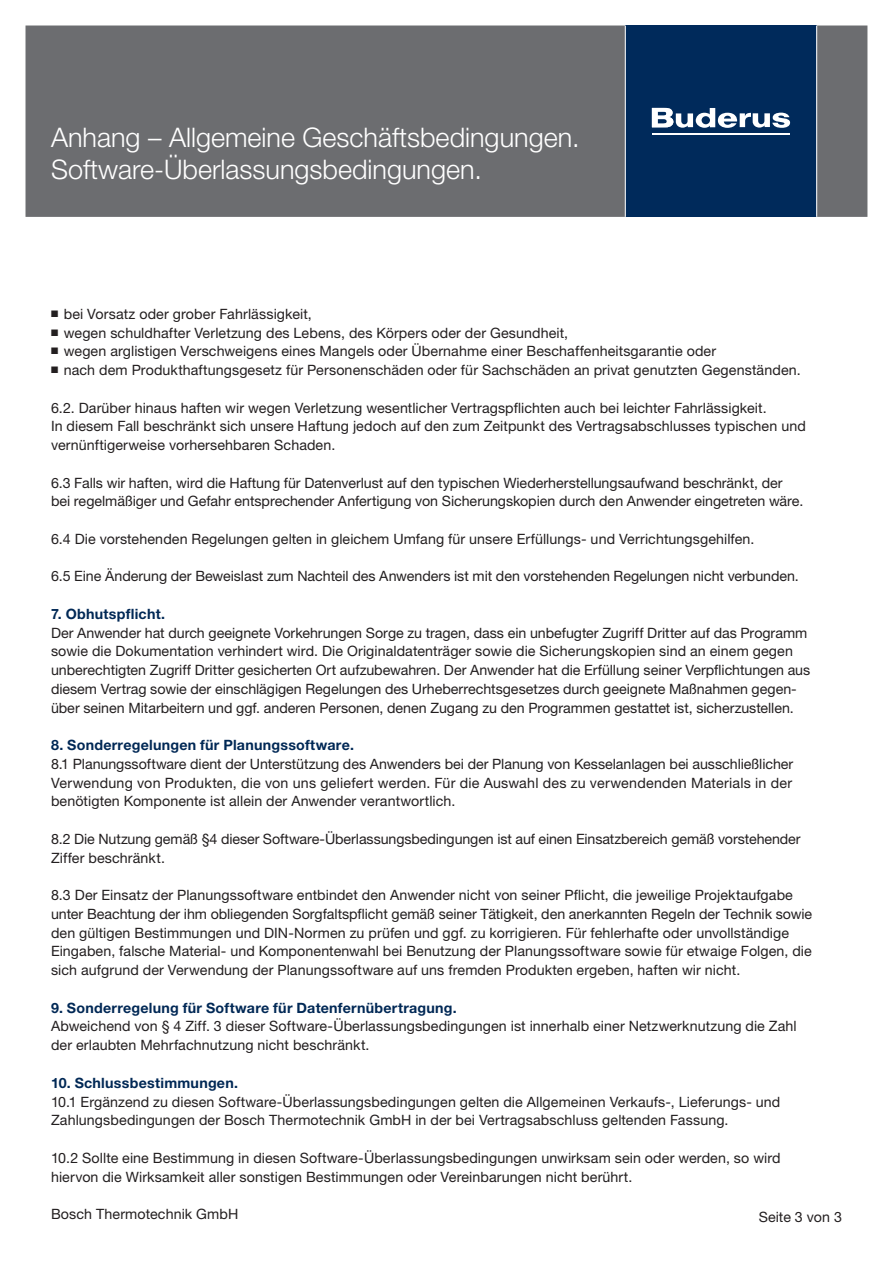
<style>
.page{position:relative;width:893px;height:1263px;background:#fff}
.page>*{position:absolute;margin:0;border:0;box-sizing:border-box;transform-origin:0 0}
.t1{font:300 27px/32.4px "Helvetica Neue LT Pro";color:#fff}
.t2{font:14.25px/18.8px "Helvetica Neue LT Pro";letter-spacing:.005em;color:#231f20}
.t3{font:700 14.25px "Helvetica Neue LT Pro";letter-spacing:.015em;color:#002855}
</style>
<div class="page">
<div style="left:26px;top:26px;width:841px;height:191px;background:#6c6d70;border:2px solid #6c6d70"></div>
<div style="left:625px;top:26px;width:192px;height:191px;background:#002a5b"></div>
<hr style="left:652px;top:133px;width:137px;height:1px;background:#fff">
<svg style="left:652px;top:108px;width:138px;height:20px"></svg>
<hr style="left:625px;top:26px;width:1px;height:191px;background:#fff">
<hr style="left:816px;top:26px;width:1px;height:191px;background:#fff">
<h1 class="t1" style="left:51px;top:120px;width:530px">Anhang – Allgemeine Geschäftsbedingungen.<br>Software-Überlassungsbedingungen.</h1>
<p class="t2" style="left:51px;top:304px;width:262px">■ bei Vorsatz oder grober Fahrlässigkeit,</p>
<p class="t2" style="left:51px;top:323px;width:519px">■ wegen schuldhafter Verletzung des Lebens, des Körpers oder der Gesundheit,</p>
<p class="t2" style="left:51px;top:341px;width:667px">■ wegen arglistigen Verschweigens eines Mangels oder Übernahme einer Beschaffenheitsgarantie oder</p>
<p class="t2" style="left:51px;top:360px;width:751px">■ nach dem Produkthaftungsgesetz für Personenschäden oder für Sachschäden an privat genutzten Gegenständen.</p>
<p class="t2" style="left:51px;top:398px;width:756px">6.2. Darüber hinaus haften wir wegen Verletzung wesentlicher Vertragspflichten auch bei leichter Fahrlässigkeit.<br>In diesem Fall beschränkt sich unsere Haftung jedoch auf den zum Zeitpunkt des Vertragsabschlusses typischen und vernünftigerweise vorhersehbaren Schaden.</p>
<p class="t2" style="left:51px;top:473px;width:754px">6.3 Falls wir haften, wird die Haftung für Datenverlust auf den typischen Wiederherstellungsaufwand beschränkt, der bei regelmäßiger und Gefahr entsprechender Anfertigung von Sicherungskopien durch den Anwender eingetreten wäre.</p>
<p class="t2" style="left:51px;top:529px;width:705px">6.4 Die vorstehenden Regelungen gelten in gleichem Umfang für unsere Erfüllungs- und Verrichtungsgehilfen.</p>
<p class="t2" style="left:51px;top:567px;width:749px">6.5 Eine Änderung der Beweislast zum Nachteil des Anwenders ist mit den vorstehenden Regelungen nicht verbunden.</p>
<p class="t3" style="left:51px;top:605px;width:116px">7. Obhutspflicht.</p>
<p class="t2" style="left:51px;top:623px;width:761px">Der Anwender hat durch geeignete Vorkehrungen Sorge zu tragen, dass ein unbefugter Zugriff Dritter auf das Programm sowie die Dokumentation verhindert wird. Die Originaldatenträger sowie die Sicherungskopien sind an einem gegen unberechtigten Zugriff Dritter gesicherten Ort aufzubewahren. Der Anwender hat die Erfüllung seiner Verpflichtungen aus diesem Vertrag sowie der einschlägigen Regelungen des Urheberrechtsgesetzes durch geeignete Maßnahmen gegen&shy;über seinen Mitarbeitern und ggf. anderen Personen, denen Zugang zu den Programmen gestattet ist, sicherzustellen.</p>
<p class="t3" style="left:51px;top:736px;width:304px">8. Sonderregelungen für Planungssoftware.</p>
<p class="t2" style="left:51px;top:754px;width:744px;text-align:justify">8.1 Planungssoftware dient der Unterstützung des Anwenders bei der Planung von Kesselanlagen bei ausschließlicher Verwendung von Produkten, die von uns geliefert werden. Für die Auswahl des zu verwendenden Materials in der benötigten Komponente ist allein der Anwender verantwortlich.</p>
<p class="t2" style="left:51px;top:829px;width:751px">8.2 Die Nutzung gemäß §4 dieser Software-Überlassungsbedingungen ist auf einen Einsatzbereich gemäß vorstehender<br>Ziffer beschränkt.</p>
<p class="t2" style="left:51px;top:885px;width:763px">8.3 Der Einsatz der Planungssoftware entbindet den Anwender nicht von seiner Pflicht, die jeweilige Projektaufgabe unter Beachtung der ihm obliegenden Sorgfaltspflicht gemäß seiner Tätigkeit, den anerkannten Regeln der Technik sowie den gültigen Bestimmungen und DIN-Normen zu prüfen und ggf. zu korrigieren. Für fehlerhafte oder unvollständige Eingaben, falsche Material- und Komponentenwahl bei Benutzung der Planungssoftware sowie für etwaige Folgen, die sich aufgrund der Verwendung der Planungssoftware auf uns fremden Produkten ergeben, haften wir nicht.</p>
<p class="t3" style="left:51px;top:999px;width:407px">9. Sonderregelung für Software für Datenfernübertragung.</p>
<p class="t2" style="left:51px;top:1017px;width:747px">Abweichend von § 4 Ziff. 3 dieser Software-Überlassungsbedingungen ist innerhalb einer Netzwerknutzung die Zahl der erlaubten Mehrfachnutzung nicht beschränkt.</p>
<p class="t3" style="left:51px;top:1074px;width:189px">10. Schlussbestimmungen.</p>
<p class="t2" style="left:51px;top:1092px;width:731px">10.1 Ergänzend zu diesen Software-Überlassungsbedingungen gelten die Allgemeinen Verkaufs-, Lieferungs- und<br>Zahlungsbedingungen der Bosch Thermotechnik GmbH in der bei Vertragsabschluss geltenden Fassung.</p>
<p class="t2" style="left:51px;top:1148px;width:731px">10.2 Sollte eine Bestimmung in diesen Software-Überlassungsbedingungen unwirksam sein oder werden, so wird hiervon die Wirksamkeit aller sonstigen Bestimmungen oder Vereinbarungen nicht berührt.</p>
<p class="t2" style="left:51px;top:1204px;width:189px">Bosch Thermotechnik GmbH</p>
<p class="t2" style="left:759px;top:1207px;width:85px">Seite 3 von 3</p>
</div>
